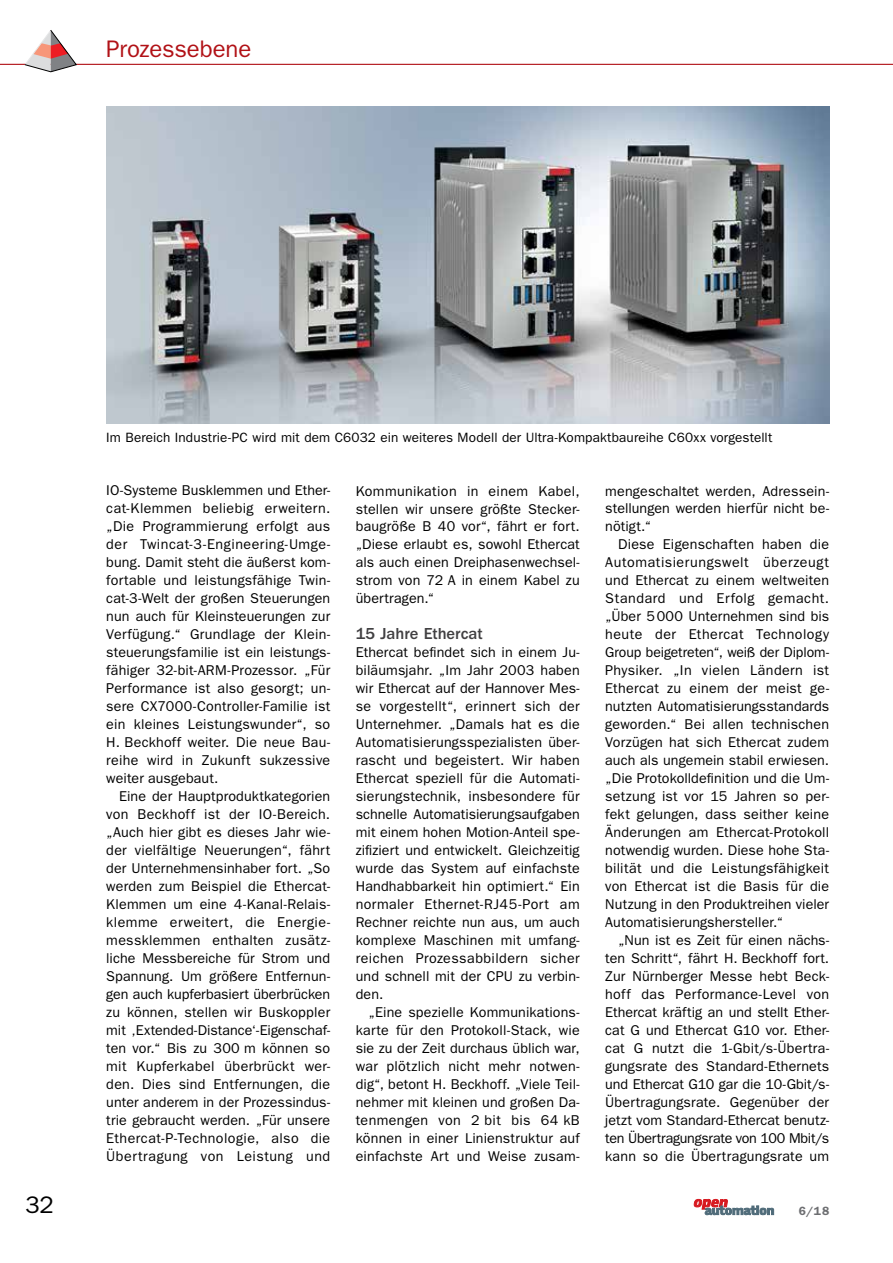
<style>
.page{position:relative;width:893px;height:1263px;background:#fff}
.page>*{position:absolute;margin:0;border:0;box-sizing:border-box;transform-origin:0 0}
.t1{font:24px "ITC Franklin Gothic Std";letter-spacing:-.005em;color:#b11116}
.t2{font:24px "ITC Franklin Gothic Std";color:#000}
.t3{font:500 16.5px "ITC Franklin Gothic Std";color:#414042}
.t4{font:14.25px/18px "ITC Franklin Gothic Std";letter-spacing:.01em;color:#000;text-align:justify}
.t5{font:13.5px "ITC Franklin Gothic Std";letter-spacing:.01em;color:#000}
.t6{font:600 12px "ITC Franklin Gothic Std";color:#6d6e71}
</style>
<div class="page">
<hr style="left:0;top:64px;width:893px;height:1px;background:#b11116">
<svg style="left:24px;top:30px;width:53px;height:42px"></svg>
<svg style="left:694px;top:1199px;width:80px;height:16px"></svg>
<img style="left:106px;top:106px;width:723px;height:317px">
<h1 class="t1" style="left:106px;top:35px;width:147px">Prozessebene</h1>
<p class="t5" style="left:106px;top:429px;width:667px">Im Bereich Industrie-PC wird mit dem C6032 ein weiteres Modell der Ultra-Kompaktbaureihe C60xx vorgestellt</p>
<p class="t4" style="left:106px;top:482px;width:225px">IO-Systeme Busklemmen und Ether&shy;cat-Klemmen beliebig erweitern. „Die Programmierung erfolgt aus der Twincat-3-Engineering-Umge&shy;bung. Damit steht die äußerst kom&shy;fortable und leistungsfähige Twin&shy;cat-3-Welt der großen Steuerungen nun auch für Kleinsteuerungen zur Verfügung.“ Grundlage der Klein&shy;steuerungsfamilie ist ein leistungs&shy;fähiger 32-bit-ARM-Prozessor. „Für Performance ist also gesorgt; un&shy;sere CX7000-Controller-Familie ist ein kleines Leistungswunder“, so H. Beckhoff weiter. Die neue Bau&shy;reihe wird in Zukunft sukzessive weiter ausgebaut.</p>
<p class="t4" style="left:106px;top:787px;width:225px;text-indent:13px">Eine der Hauptproduktkategorien von Beckhoff ist der IO-Bereich. „Auch hier gibt es dieses Jahr wie&shy;der vielfältige Neuerungen“, fährt der Unternehmensinhaber fort. „So werden zum Beispiel die Ethercat-Klemmen um eine 4-Kanal-Relais&shy;klemme erweitert, die Energie&shy;messklemmen enthalten zusätz&shy;liche Messbereiche für Strom und Spannung. Um größere Entfernun&shy;gen auch kupferbasiert überbrücken zu können, stellen wir Buskoppler mit ‚Extended-Distance‘-Eigenschaf&shy;ten vor.“ Bis zu 300 m können so mit Kupferkabel überbrückt wer&shy;den. Dies sind Entfernungen, die unter anderem in der Prozessindus&shy;trie gebraucht werden. „Für unsere Ethercat-P-Technologie, also die Übertragung von Leistung und</p>
<p class="t4" style="left:356px;top:482px;width:225px">Kommunikation in einem Kabel, stellen wir unsere größte Stecker&shy;baugröße B 40 vor“, fährt er fort. „Diese erlaubt es, sowohl Ethercat als auch einen Dreiphasenwechsel&shy;strom von 72 A in einem Kabel zu übertragen.“</p>
<p class="t3" style="left:356px;top:625px;width:128px">15 Jahre Ethercat</p>
<p class="t4" style="left:356px;top:644px;width:225px">Ethercat befindet sich in einem Ju&shy;biläumsjahr. „Im Jahr 2003 haben wir Ethercat auf der Hannover Mes&shy;se vorgestellt“, erinnert sich der Unternehmer. „Damals hat es die Automatisierungsspezialisten über&shy;rascht und begeistert. Wir haben Ethercat speziell für die Automati&shy;sierungstechnik, insbesondere für schnelle Automatisierungsaufgaben mit einem hohen Motion-Anteil spe&shy;zifiziert und entwickelt. Gleichzeitig wurde das System auf einfachste Handhabbarkeit hin optimiert.“ Ein normaler Ethernet-RJ45-Port am Rechner reichte nun aus, um auch komplexe Maschinen mit umfang&shy;reichen Prozessabbildern sicher und schnell mit der CPU zu verbin&shy;den.</p>
<p class="t4" style="left:356px;top:1003px;width:225px;text-indent:13px">„Eine spezielle Kommunikations&shy;karte für den Protokoll-Stack, wie sie zu der Zeit durchaus üblich war, war plötzlich nicht mehr notwen&shy;dig“, betont H. Beckhoff. „Viele Teil&shy;nehmer mit kleinen und großen Da&shy;tenmengen von 2 bit bis 64 kB können in einer Linienstruktur auf einfachste Art und Weise zusam-</p>
<p class="t4" style="left:605px;top:482px;width:225px">mengeschaltet werden, Adressein&shy;stellungen werden hierfür nicht be&shy;nötigt.“</p>
<p class="t4" style="left:605px;top:536px;width:225px;text-indent:13px">Diese Eigenschaften haben die Automatisierungswelt überzeugt und Ethercat zu einem weltweiten Standard und Erfolg gemacht. „Über 5000 Unternehmen sind bis heute der Ethercat Technology Group beigetreten“, weiß der Diplom-Physiker. „In vielen Ländern ist Ethercat zu einem der meist ge&shy;nutzten Automatisierungsstandards geworden.“ Bei allen technischen Vorzügen hat sich Ethercat zudem auch als ungemein stabil erwiesen. „Die Protokolldefinition und die Um&shy;setzung ist vor 15 Jahren so per&shy;fekt gelungen, dass seither keine Änderungen am Ethercat-Protokoll notwendig wurden. Diese hohe Sta&shy;bilität und die Leistungsfähigkeit von Ethercat ist die Basis für die Nutzung in den Produktreihen vieler Automatisierungshersteller.“</p>
<p class="t4" style="left:605px;top:931px;width:225px;text-indent:13px">„Nun ist es Zeit für einen nächs&shy;ten Schritt“, fährt H. Beckhoff fort.<br>Zur Nürnberger Messe hebt Beck&shy;hoff das Performance-Level von Ethercat kräftig an und stellt Ether&shy;cat G und Ethercat G10 vor. Ether&shy;cat G nutzt die 1-Gbit/s-Übertra&shy;gungsrate des Standard-Ethernets und Ethercat G10 gar die 10-Gbit/s-Übertragungsrate. Gegenüber der jetzt vom Standard-Ethercat benutz&shy;ten Übertragungsrate von 100 Mbit/s kann so die Übertragungsrate um</p>
<h1 class="t2" style="left:26px;top:1191px;width:30px">32</h1>
<p class="t6" style="left:799px;top:1203px;width:32px">6/18</p>
</div>
